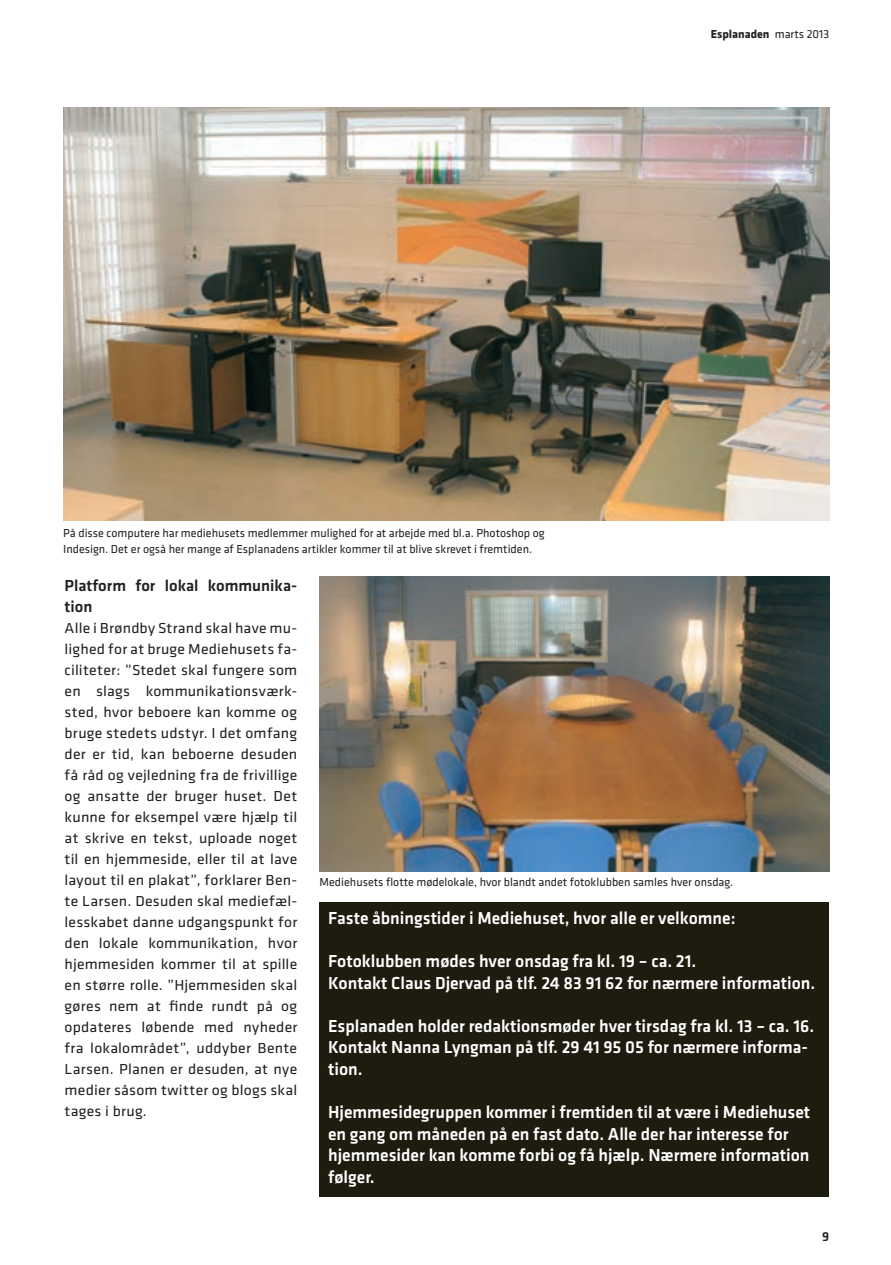
<style>
.page{position:relative;width:891px;height:1265px;background:#fff}
.page>*{position:absolute;margin:0;border:0;box-sizing:border-box;transform-origin:0 0}
.t1{font:500 18px/21.6px "Klavika";color:#fff}
.t2{font:500 16.5px/21px "Klavika";color:#231f20}
.t3{font:15px/21px "Klavika";letter-spacing:.015em;color:#231f20;text-align:justify;scale:1.05 1}
.t4{font:500 13.5px "Klavika";color:#231f20}
.t5{font:12px/16.5px "Klavika";color:#231f20}
.t6{font:700 12px "Klavika";color:#231f20}
.s1{font-weight:400}
</style>
<div class="page">
<div style="left:319px;top:902px;width:509px;height:295px;background:#1e1b0f"></div>
<img style="left:63px;top:108px;width:765px;height:412px">
<img style="left:319px;top:576px;width:509px;height:295px">
<p class="t6" style="left:710px;top:28px;width:120px">Esplanaden <span class="s1">marts 2013</span></p>
<p class="t5" style="left:63px;top:525px;width:483px">På disse computere har mediehusets medlemmer mulighed for at arbejde med bl.a. Photoshop og<br>Indesign. Det er også her mange af Esplanadens artikler kommer til at blive skrevet i fremtiden.</p>
<p class="t2" style="left:65px;top:575px;width:234px">Platform for lokal kommunika&shy;tion</p>
<p class="t3" style="left:65px;top:618px;width:223px">Alle i Brøndby Strand skal have mu&shy;lighed for at bruge Mediehusets fa&shy;ciliteter: ”Stedet skal fungere som en slags kommunikationsværk&shy;sted, hvor beboere kan komme og bruge stedets udstyr. I det omfang der er tid, kan beboerne desuden få råd og vejledning fra de frivillige og ansatte der bruger huset. Det kunne for eksempel være hjælp til at skrive en tekst, uploade noget til en hjemmeside, eller til at lave layout til en plakat”, forklarer Ben&shy;te Larsen. Desuden skal mediefæl&shy;lesskabet danne udgangspunkt for den lokale kommunikation, hvor hjemmesiden kommer til at spille en større rolle. ”Hjemmesiden skal gøres nem at finde rundt på og opdateres løbende med nyheder fra lokalområdet”, uddyber Bente Larsen. Planen er desuden, at nye medier såsom twitter og blogs skal tages i brug.</p>
<p class="t5" style="left:319px;top:874px;width:415px">Mediehusets flotte mødelokale, hvor blandt andet fotoklubben samles hver onsdag.</p>
<p class="t1" style="left:328px;top:907px;width:409px">Faste åbningstider i Mediehuset, hvor alle er velkomne:</p>
<p class="t1" style="left:328px;top:950px;width:488px">Fotoklubben mødes hver onsdag fra kl. 19 – ca. 21.<br>Kontakt Claus Djervad på tlf. 24 83 91 62 for nærmere information.</p>
<p class="t1" style="left:328px;top:1015px;width:487px">Esplanaden holder redaktionsmøder hver tirsdag fra kl. 13 – ca. 16.<br>Kontakt Nanna Lyngman på tlf. 29 41 95 05 for nærmere informa&shy;tion.</p>
<p class="t1" style="left:328px;top:1102px;width:483px">Hjemmesidegruppen kommer i fremtiden til at være i Mediehuset en gang om måneden på en fast dato. Alle der har interesse for hjemmesider kan komme forbi og få hjælp. Nærmere information følger.</p>
<p class="t4" style="left:821px;top:1229px;width:9px">9</p>
</div>
